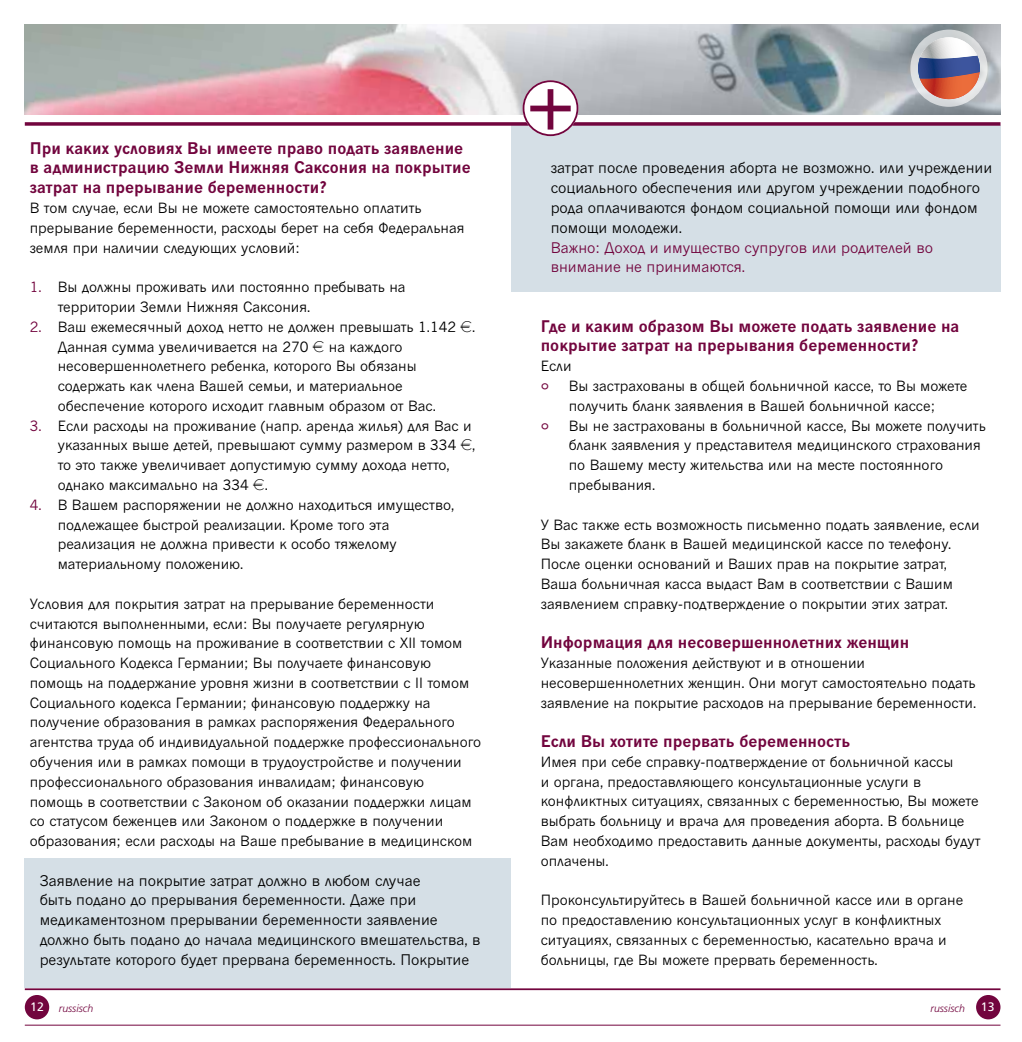
<style>
.page{position:relative;width:1022px;height:1042px;background:#fff}
.page>*{position:absolute;margin:0;border:0;box-sizing:border-box;transform-origin:0 0}
.t1{font:700 15.75px/19.8px "News Gothic Cyr";color:#72053e}
.t2{font:14.53px/19.8px "News Gothic Cyr";color:#000}
.t3{font:14.53px/19.8px "News Gothic Cyr";color:#72053e}
.t4{font:14px/19.8px "News Gothic Cyr";color:#000}
.t5{font:12.25px "Frutiger";color:#fff}
.t6{font:italic 300 10.5px "Frutiger";color:#72053e}
.s1{color:#72053e}
.s2{font-family:"Eurofont"}
.s3{font-family:"Frutiger";font-weight:300;font-size:21px;color:#72053e}
</style>
<div class="page">
<div style="left:977px;top:996px;width:22px;height:22px;background:#72053e;border-radius:50%"></div>
<div style="left:976px;top:995px;width:24px;height:24px;border:2px solid #72053e;border-radius:50%"></div>
<div style="left:26px;top:996px;width:22px;height:22px;background:#72053e;border-radius:50%"></div>
<div style="left:25px;top:995px;width:24px;height:24px;border:2px solid #72053e;border-radius:50%"></div>
<div style="left:511px;top:126px;width:489px;height:166px;background:#d5dfe6"></div>
<div style="left:25px;top:858px;width:486px;height:130px;background:#d5dfe6"></div>
<img style="left:25px;top:25px;width:975px;height:89px">
<svg style="left:910px;top:30px;width:77px;height:77px"></svg>
<svg style="left:918px;top:37px;width:62px;height:62px"></svg>
<svg style="left:25px;top:122px;width:975px;height:4px"></svg>
<svg style="left:523px;top:80px;width:55px;height:56px"></svg>
<hr style="left:25px;top:988px;width:975px;height:2px;background:#72053e">
<hr style="left:25px;top:1024px;width:975px;height:1px;background:#72053e">
<p class="t1" style="left:30px;top:138px;width:442px">При каких условиях Вы имеете право подать заявление в администрацию Земли Нижняя Саксония на покрытие затрат на прерывание беременности?</p>
<p class="t4" style="left:30px;top:198px;width:436px">В том случае, если Вы не можете самостоятельно оплатить прерывание беременности, расходы берет на себя Федеральная земля при наличии следующих условий:</p>
<p class="t4" style="left:58px;top:277px;width:349px;text-indent:-28px"><span class="s1">1.</span> Вы должны проживать или постоянно пребывать на территории Земли Нижняя Саксония.</p>
<p class="t4" style="left:58px;top:317px;width:419px;text-indent:-28px"><span class="s1">2.</span> Ваш ежемесячный доход нетто не должен превышать 1.142 <span class="s2">E</span>.<br>Данная сумма увеличивается на 270 <span class="s2">E</span> на каждого несовершеннолетнего ребенка, которого Вы обязаны содержать как члена Вашей семьи, и материальное обеспечение которого исходит главным образом от Вас.</p>
<p class="t4" style="left:58px;top:416px;width:419px;text-indent:-28px"><span class="s1">3.</span> Если расходы на проживание (напр. аренда жилья) для Вас и указанных выше детей, превышают сумму размером в 334 <span class="s2">E</span>, то это также увеличивает допустимую сумму дохода нетто, однако максимально на 334 <span class="s2">E</span>.</p>
<p class="t4" style="left:58px;top:495px;width:398px;text-indent:-28px"><span class="s1">4.</span> В Вашем распоряжении не должно находиться имущество, подлежащее быстрой реализации. Кроме того эта реализация не должна привести к особо тяжелому материальному положению.</p>
<p class="t4" style="left:30px;top:594px;width:453px">Условия для покрытия затрат на прерывание беременности считаются выполненными, если: Вы получаете регулярную финансовую помощь на проживание в соответствии с XII томом Социального Кодекса Германии; Вы получаете финансовую помощь на поддержание уровня жизни в соответствии с II томом Социального кодекса Германии; финансовую поддержку на получение образования в рамках распоряжения Федерального агентства труда об индивидуальной поддержке профессионального обучения или в рамках помощи в трудоустройстве и получении профессионального образования инвалидам; финансовую<br>помощь в соответствии с Законом об оказании поддержки лицам со статусом беженцев или Законом о поддержке в получении образования; если расходы на Ваше пребывание в медицинском</p>
<p class="t2" style="left:40px;top:870px;width:442px">Заявление на покрытие затрат должно в любом случае<br>быть подано до прерывания беременности. Даже при медикаментозном прерывании беременности заявление должно быть подано до начала медицинского вмешательства, в результате которого будет прервана беременность. Покрытие</p>
<p class="t2" style="left:551px;top:158px;width:443px">затрат после проведения аборта не возможно. или учреждении социального обеспечения или другом учреждении подобного рода оплачиваются фондом социальной помощи или фондом помощи молодежи.</p>
<p class="t3" style="left:551px;top:237px;width:384px">Важно: Доход и имущество супругов или родителей во внимание не принимаются.</p>
<p class="t1" style="left:541px;top:316px;width:420px">Где и каким образом Вы можете подать заявление на покрытие затрат на прерывания беременности?</p>
<p class="t4" style="left:541px;top:356px;width:32px">Если</p>
<p class="t4" style="left:541px;top:376px;width:428px"><span class="s3">°</span> Вы застрахованы в общей больничной кассе, то Вы можете</p>
<p class="t4" style="left:569px;top:396px;width:368px">получить бланк заявления в Вашей больничной кассе;</p>
<p class="t4" style="left:541px;top:415px;width:447px"><span class="s3">°</span> Вы не застрахованы в больничной кассе, Вы можете получить</p>
<p class="t4" style="left:569px;top:435px;width:414px">бланк заявления у представителя медицинского страхования</p>
<p class="t4" style="left:569px;top:455px;width:376px">по Вашему месту жительства или на месте постоянного</p>
<p class="t4" style="left:569px;top:475px;width:88px">пребывания.</p>
<p class="t4" style="left:541px;top:514px;width:440px">У Вас также есть возможность письменно подать заявление, если Вы закажете бланк в Вашей медицинской кассе по телефону.<br>После оценки оснований и Ваших прав на покрытие затрат, Ваша больничная касса выдаст Вам в соответствии с Вашим заявлением справку-подтверждение о покрытии этих затрат.</p>
<p class="t1" style="left:541px;top:632px;width:370px">Информация для несовершеннолетних женщин</p>
<p class="t4" style="left:541px;top:653px;width:437px">Указанные положения действуют и в отношении несовершеннолетних женщин. Они могут самостоятельно подать заявление на покрытие расходов на прерывание беременности.</p>
<p class="t1" style="left:541px;top:731px;width:311px">Если Вы хотите прервать беременность</p>
<p class="t4" style="left:541px;top:752px;width:441px">Имея при себе справку-подтверждение от больничной кассы<br>и органа, предоставляющего консультационные услуги в конфликтных ситуациях, связанных с беременностью, Вы можете выбрать больницу и врача для проведения аборта. В больнице Вам необходимо предоставить данные документы, расходы будут оплачены.</p>
<p class="t4" style="left:541px;top:890px;width:424px">Проконсультируйтесь в Вашей больничной кассе или в органе по предоставлению консультационных услуг в конфликтных ситуациях, связанных с беременностью, касательно врача и больницы, где Вы можете прервать беременность.</p>
<p class="t5" style="left:30px;top:999px;width:15px">12</p>
<p class="t5" style="left:981px;top:999px;width:15px">13</p>
<p class="t6" style="left:59px;top:1002px;width:36px">russisch</p>
<p class="t6" style="left:930px;top:1002px;width:36px">russisch</p>
</div>
